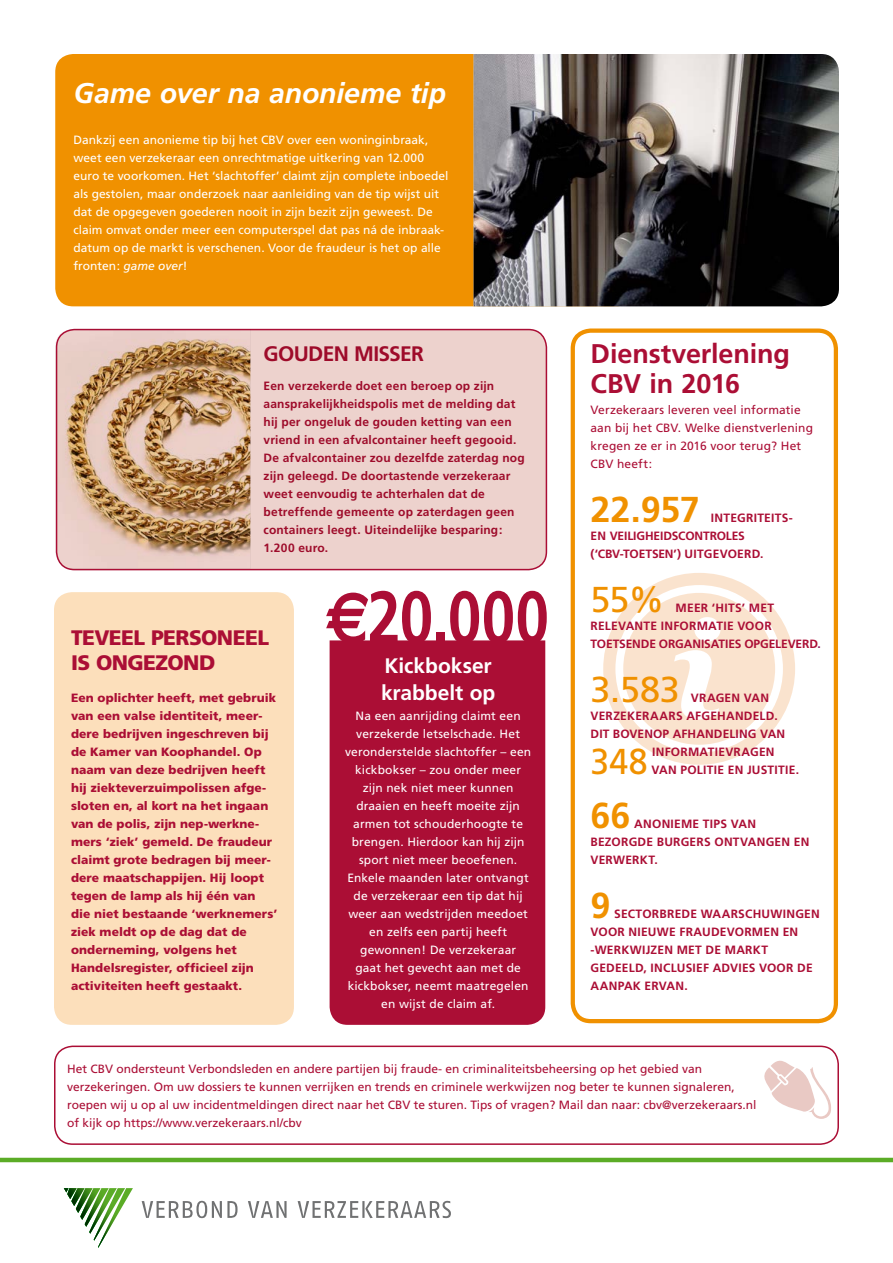
<style>
.page{position:relative;width:893px;height:1263px;background:#fff}
.page>*{position:absolute;margin:0;border:0;box-sizing:border-box;transform-origin:0 0}
.t1{font:700 73.5px "Frutiger";color:#ab0e35;scale:.81 1}
.t2{font:700 36px "Frutiger";letter-spacing:-.005em;color:#f09100}
.t3{font:36px "Frutiger";color:#f09100}
.t4{font:36px "Frutiger";color:#f09100;scale:.94 1}
.t5{font:italic 700 28.5px "Frutiger";letter-spacing:-.005em;color:#fff}
.t6{font:700 27px/30px "Frutiger";letter-spacing:-.005em;color:#ab0e35}
.t7{font:900 21px/25.5px "Frutiger";letter-spacing:-.025em;color:#ab0e35}
.t8{font:700 21px/27px "Frutiger";letter-spacing:-.005em;color:#fff}
.t9{font:700 21px "Frutiger";letter-spacing:-.03em;color:#ab0e35}
.t10{font:12px/18px "Frutiger";letter-spacing:.01em;color:#fff}
.t11{font:700 12px/18px "Frutiger";letter-spacing:.015em;color:#ab0e35}
.t12{font:900 12px/18px "Frutiger";letter-spacing:.005em;color:#ab0e35}
.t13{font:12px/18px "Frutiger";color:#ab0e35}
.t14{font:700 12px/18px "Frutiger";letter-spacing:-.005em;color:#ab0e35}
.s1{font-style:italic}
.s2{font-family:"Euro Sans"}
.s3{color:#89155b}
</style>
<div class="page">
<div style="left:571px;top:328px;width:267px;height:695px;border:4px solid #f09100;border-radius:18px"></div>
<div style="left:55px;top:54px;width:580px;height:252px;background:#f09100;border-radius:18px"></div>
<hr style="left:0;top:1158px;width:893px;height:4px;background:#5bac26">
<svg style="left:64px;top:1188px;width:69px;height:60px"></svg>
<svg style="left:142px;top:1201px;width:96px;height:17px"></svg>
<svg style="left:248px;top:1201px;width:39px;height:17px"></svg>
<svg style="left:298px;top:1201px;width:153px;height:17px"></svg>
<div style="left:330px;top:640px;width:215px;height:385px;background:#ab0e35"></div>
<div style="left:54px;top:592px;width:240px;height:433px;background:#fcdfbb;border-radius:18px"></div>
<img style="left:474px;top:54px;width:365px;height:252px">
<svg style="left:603px;top:573px;width:192px;height:192px"></svg>
<svg style="left:764px;top:1061px;width:67px;height:58px"></svg>
<div style="left:54px;top:1045px;width:785px;height:100px;border:2px solid #ab0e35;border-radius:18px"></div>
<svg style="left:57px;top:330px;width:489px;height:240px;background:#ddbeaf"></svg>
<div style="left:56px;top:329px;width:491px;height:241px;border:2px solid #ab0e35;border-radius:18px"></div>
<h3 class="t5" style="left:74px;top:77px;width:374px">Game over na anonieme tip</h3>
<p class="t10" style="left:74px;top:131px;width:377px">Dankzij een anonieme tip bij het CBV over een woninginbraak, weet een verzekeraar een onrechtmatige uitkering van 12.000 euro te voorkomen. Het ‘slachtoffer’ claimt zijn complete inboedel als gestolen, maar onderzoek naar aanleiding van de tip wijst uit dat de opgegeven goederen nooit in zijn bezit zijn geweest. De claim omvat onder meer een computerspel dat pas ná de inbraak&shy;datum op de markt is verschenen. Voor de fraudeur is het op alle fronten: <span class="s1">game over</span>!</p>
<h3 class="t9" style="left:264px;top:341px;width:162px">GOUDEN MISSER</h3>
<p class="t11" style="left:264px;top:376px;width:263px">Een verzekerde doet een beroep op zijn aansprakelijkheidspolis met de melding dat hij per ongeluk de gouden ketting van een vriend in een afvalcontainer heeft gegooid.<br>De afvalcontainer zou dezelfde zaterdag nog zijn geleegd. De doortastende verzekeraar weet eenvoudig te achterhalen dat de betreffende gemeente op zaterdagen geen containers leegt. Uiteindelijke besparing:<br>1.200 euro.</p>
<h3 class="t7" style="left:71px;top:624px;width:199px">TEVEEL PERSONEEL<br>IS ONGEZOND</h3>
<p class="t12" style="left:71px;top:689px;width:208px">Een oplichter heeft, met gebruik van een valse identiteit, meer&shy;dere bedrijven ingeschreven bij de Kamer van Koophandel. Op naam van deze bedrijven heeft hij ziekteverzuimpolissen afge&shy;sloten en, al kort na het ingaan van de polis, zijn nep-werkne&shy;mers ‘ziek’ gemeld. De fraudeur claimt grote bedragen bij meer&shy;dere maatschappijen. Hij loopt tegen de lamp als hij één van die niet bestaande ‘werknemers’ ziek meldt op de dag dat de onderneming, volgens het<br>Handelsregister, officieel zijn activiteiten heeft gestaakt.</p>
<h1 class="t1" style="left:326px;top:574px;width:277px"><span class="s2">e</span>20.000</h1>
<h3 class="t8" style="left:381px;top:652px;width:116px">Kickbokser krabbelt op</h3>
<p class="t10" style="left:345px;top:707px;width:188px;text-align:center">Na een aanrijding claimt een verzekerde letselschade. Het veronderstelde slachtoffer – een kickbokser – zou onder meer zijn nek niet meer kunnen draaien en heeft moeite zijn armen tot schouderhoogte te brengen. Hierdoor kan hij zijn sport niet meer beoefenen.<br>Enkele maanden later ontvangt de verzekeraar een tip dat hij weer aan wedstrijden meedoet en zelfs een partij heeft gewonnen! De verzekeraar<br>gaat het gevecht aan met de kickbokser, neemt maatregelen en wijst de claim af.</p>
<h3 class="t6" style="left:590px;top:338px;width:201px">Dienstverlening<br>CBV in 2016</h3>
<p class="t13" style="left:590px;top:401px;width:224px">Verzekeraars leveren veel informatie aan bij het CBV. Welke dienstverlening kregen ze er in 2016 voor terug? Het<br>CBV heeft:</p>
<h2 class="t2" style="left:590px;top:488px;width:111px">22.957</h2>
<p class="t14" style="left:590px;top:509px;width:204px;text-indent:120px">INTEGRITEITS-<br>EN VEILIGHEIDSCONTROLES (‘CBV-TOETSEN’) UITGEVOERD.</p>
<h2 class="t3" style="left:590px;top:578px;width:76px">55%</h2>
<p class="t14" style="left:590px;top:599px;width:232px;text-indent:85px">MEER ‘HITS’ MET<br>RELEVANTE INFORMATIE VOOR<br>TOETSENDE ORGANISATIES OPGELEVERD<span class="s3">.</span></p>
<h2 class="t3" style="left:590px;top:668px;width:91px">3.583</h2>
<p class="t11" style="left:691px;top:689px;width:80px">VRAGEN VAN</p>
<p class="t11" style="left:590px;top:707px;width:189px">VERZEKERAARS AFGEHANDELD.</p>
<p class="t11" style="left:590px;top:725px;width:196px">DIT BOVENOP AFHANDELING VAN</p>
<p class="t11" style="left:652px;top:743px;width:124px">INFORMATIEVRAGEN</p>
<h2 class="t4" style="left:590px;top:740px;width:62px">348</h2>
<p class="t11" style="left:652px;top:761px;width:149px">VAN POLITIE EN JUSTITIE.</p>
<h2 class="t2" style="left:590px;top:794px;width:42px">66</h2>
<p class="t11" style="left:590px;top:815px;width:220px;text-indent:44px">ANONIEME TIPS VAN<br>BEZORGDE BURGERS ONTVANGEN EN<br>VERWERKT.</p>
<h2 class="t2" style="left:590px;top:884px;width:22px">9</h2>
<p class="t11" style="left:590px;top:905px;width:231px;text-indent:24px">SECTORBREDE WAARSCHUWINGEN<br>VOOR NIEUWE FRAUDEVORMEN EN -WERKWIJZEN MET DE MARKT<br>GEDEELD, INCLUSIEF ADVIES VOOR DE<br>AANPAK ERVAN.</p>
<p class="t13" style="left:67px;top:1059px;width:691px">Het CBV ondersteunt Verbondsleden en andere partijen bij fraude- en criminaliteitsbeheersing op het gebied van verzekeringen. Om uw dossiers te kunnen verrijken en trends en criminele werkwijzen nog beter te kunnen signaleren, roepen wij u op al uw incidentmeldingen direct naar het CBV te sturen. Tips of vragen? Mail dan naar: cbv@verzekeraars.nl of kijk op https://www.verzekeraars.nl/cbv</p>
</div>
